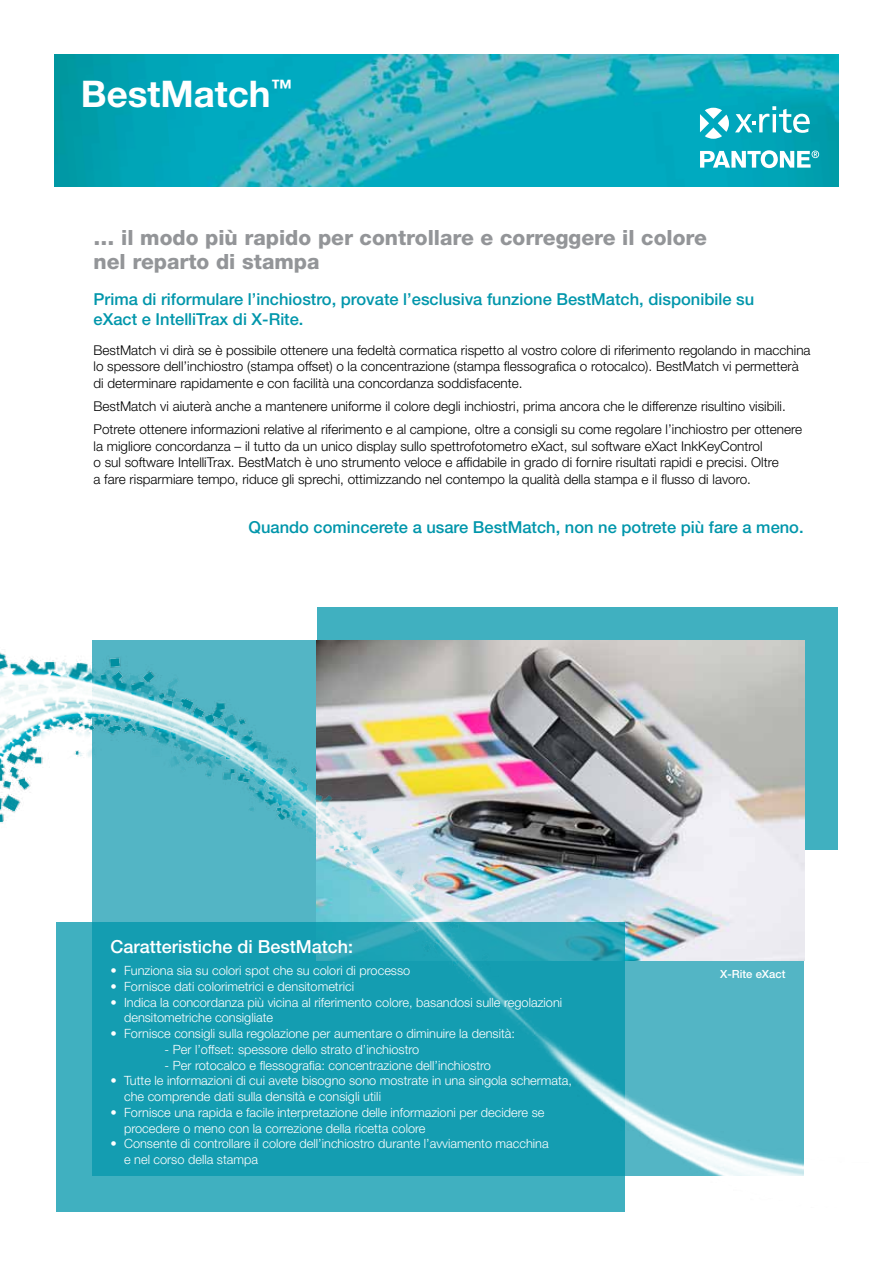
<style>
.page{position:relative;width:893px;height:1263px;background:#fff}
.page>*{position:absolute;margin:0;border:0;box-sizing:border-box;transform-origin:0 0}
.t1{font:700 36.75px "Helvetica Neue LT Std";color:#fff}
.t2{font:800 21px/24px "Helvetica Neue LT Std";color:#939598}
.t3{font:500 18px "Helvetica Neue LT Std";color:#fff}
.t4{font:500 16.5px/19.5px "Helvetica Neue LT Std";color:#0096ab}
.t5{font:300 13.5px/16.5px "Helvetica Neue LT Std";color:#000}
.t6{font:300 12.75px/15.8px "Helvetica Neue LT Std";color:#fff}
.t7{font:500 11.25px "Helvetica Neue LT Std";color:#fff}
</style>
<div class="page">
<div style="left:317px;top:607px;width:521px;height:242px;background:#40b0c0"></div>
<img style="left:0;top:640px;width:838px;height:567px">
<img style="left:54px;top:54px;width:785px;height:132px">
<svg style="left:700px;top:150px;width:119px;height:18px"></svg>
<svg style="left:735px;top:106px;width:75px;height:27px"></svg>
<svg style="left:700px;top:108px;width:29px;height:31px"></svg>
<h1 class="t1" style="left:81px;top:71px;width:213px">BestMatch<sup>™</sup></h1>
<h2 class="t2" style="left:94px;top:225px;width:615px">… il modo più rapido per controllare e correggere il colore nel reparto di stampa</h2>
<p class="t4" style="left:94px;top:289px;width:662px">Prima di riformulare l’inchiostro, provate l’esclusiva funzione BestMatch, disponibile su eXact e IntelliTrax di X-Rite.</p>
<p class="t5" style="left:94px;top:341px;width:718px">BestMatch vi dirà se è possibile ottenere una fedeltà cormatica rispetto al vostro colore di riferimento regolando in macchina lo spessore dell’inchiostro (stampa offset) o la concentrazione (stampa flessografica o rotocalco). BestMatch vi permetterà di determinare rapidamente e con facilità una concordanza soddisfacente.</p>
<p class="t5" style="left:94px;top:394px;width:710px;line-height:23.2px">BestMatch vi aiuterà anche a mantenere uniforme il colore degli inchiostri, prima ancora che le differenze risultino visibili.<br>Potrete ottenere informazioni relative al riferimento e al campione, oltre a consigli su come regolare l’inchiostro per ottenere</p>
<p class="t5" style="left:94px;top:437px;width:687px">la migliore concordanza – il tutto da un unico display sullo spettrofotometro eXact, sul software eXact InkKeyControl<br>o sul software IntelliTrax. BestMatch è uno strumento veloce e affidabile in grado di fornire risultati rapidi e precisi. Oltre a fare risparmiare tempo, riduce gli sprechi, ottimizzando nel contempo la qualità della stampa e il flusso di lavoro.</p>
<p class="t4" style="left:248px;top:517px;width:557px">Quando comincerete a usare BestMatch, non ne potrete più fare a meno.</p>
<h3 class="t3" style="left:111px;top:935px;width:244px">Caratteristiche di BestMatch:</h3>
<p class="t6" style="left:111px;top:962px;width:301px">• Funziona sia su colori spot che su colori di processo</p>
<p class="t6" style="left:111px;top:978px;width:245px">• Fornisce dati colorimetrici e densitometrici</p>
<p class="t6" style="left:124px;top:994px;width:440px;text-indent:-14px">• Indica la concordanza più vicina al riferimento colore, basandosi sulle regolazioni densitometriche consigliate</p>
<p class="t6" style="left:111px;top:1025px;width:406px">• Fornisce consigli sulla regolazione per aumentare o diminuire la densità:</p>
<p class="t6" style="left:165px;top:1041px;width:256px">- Per l’offset: spessore dello strato d’inchiostro</p>
<p class="t6" style="left:165px;top:1057px;width:328px">- Per rotocalco e flessografia: concentrazione dell’inchiostro</p>
<p class="t6" style="left:124px;top:1073px;width:450px;text-indent:-14px">• Tutte le informazioni di cui avete bisogno sono mostrate in una singola schermata, che comprende dati sulla densità e consigli utili</p>
<p class="t6" style="left:124px;top:1104px;width:422px;text-indent:-14px">• Fornisce una rapida e facile interpretazione delle informazioni per decidere se procedere o meno con la correzione della ricetta colore</p>
<p class="t6" style="left:124px;top:1136px;width:426px;text-indent:-14px">• Consente di controllare il colore dell’inchiostro durante l’avviamento macchina e nel corso della stampa</p>
<p class="t7" style="left:720px;top:967px;width:67px">X-Rite eXact</p>
</div>
